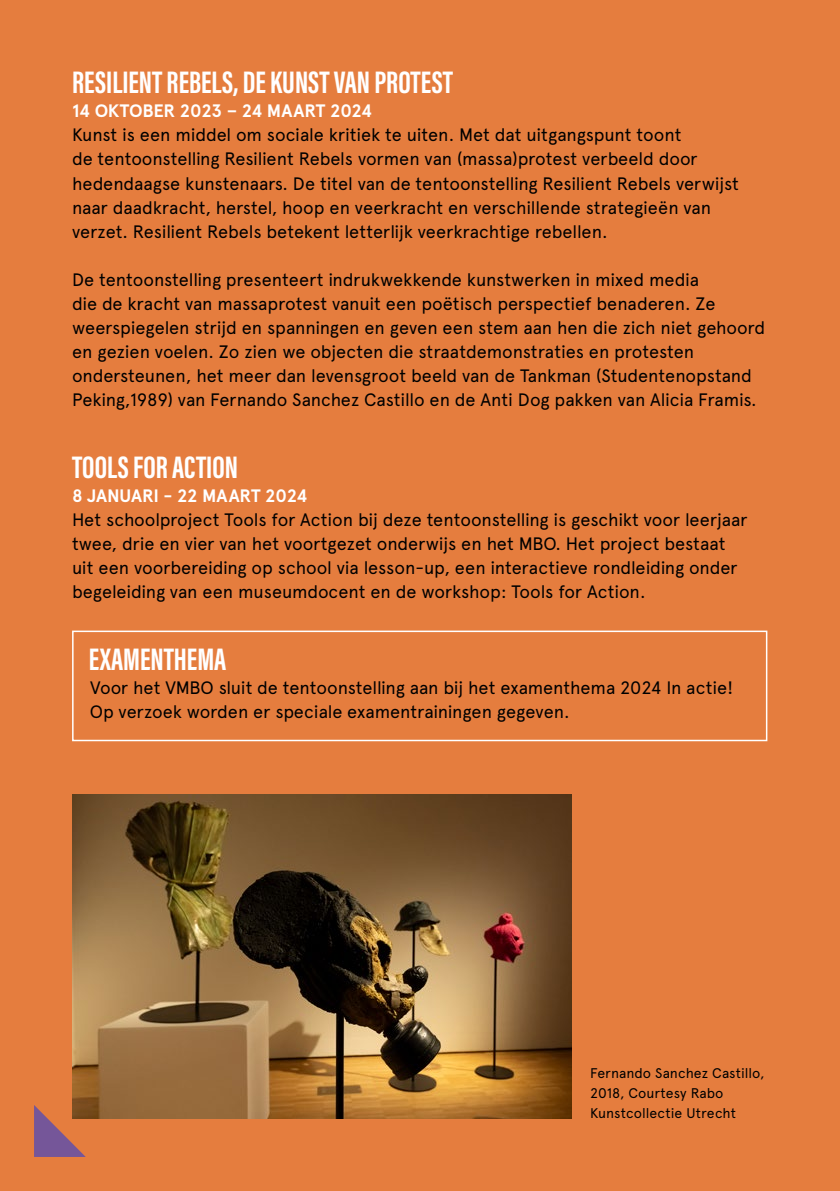
<style>
.page{position:relative;width:840px;height:1191px;background:#fff}
.page>*{position:absolute;margin:0;border:0;box-sizing:border-box;transform-origin:0 0}
.t1{font:32px "Acumin Variable Concept";color:#fff}
.t2{font:18px/24px "Apercu";letter-spacing:-.01em;color:#000}
.t3{font:700 18px "Apercu";letter-spacing:-.01em;color:#fff}
.t4{font:14px/20px "Apercu";color:#000}
</style>
<div class="page">
<div style="left:0;top:0;width:839px;height:1191px;background:#e57d3e"></div>
<img style="left:72px;top:794px;width:499px;height:325px">
<svg style="left:34px;top:1105px;width:52px;height:52px"></svg>
<div style="left:72px;top:630px;width:695px;height:111px;border:2px solid #fff"></div>
<h1 class="t1" style="left:72px;top:60px;width:382px">RESILIENT REBELS, DE KUNST VAN PROTEST</h1>
<p class="t3" style="left:72px;top:100px;width:301px">14 OKTOBER 2023 – 24 MAART 2024</p>
<p class="t2" style="left:72px;top:123px;width:668px">Kunst is een middel om sociale kritiek te uiten. Met dat uitgangspunt toont<br>de tentoonstelling Resilient Rebels vormen van (massa)protest verbeeld door hedendaagse kunstenaars. De titel van de tentoonstelling Resilient Rebels verwijst naar daadkracht, herstel, hoop en veerkracht en verschillende strategieën van verzet. Resilient Rebels betekent letterlijk veerkrachtige rebellen.</p>
<p class="t2" style="left:72px;top:267px;width:694px">De tentoonstelling presenteert indrukwekkende kunstwerken in mixed media<br>die de kracht van massaprotest vanuit een poëtisch perspectief benaderen. Ze weerspiegelen strijd en spanningen en geven een stem aan hen die zich niet gehoord en gezien voelen. Zo zien we objecten die straatdemonstraties en protesten ondersteunen, het meer dan levensgroot beeld van de Tankman (Studentenopstand Peking,1989) van Fernando Sanchez Castillo en de Anti Dog pakken van Alicia Framis.</p>
<h1 class="t1" style="left:72px;top:444px;width:167px">TOOLS FOR ACTION</h1>
<p class="t3" style="left:72px;top:484px;width:237px">8 JANUARI - 22 MAART 2024</p>
<p class="t2" style="left:72px;top:507px;width:676px">Het schoolproject Tools for Action bij deze tentoonstelling is geschikt voor leerjaar twee, drie en vier van het voortgezet onderwijs en het MBO. Het project bestaat uit een voorbereiding op school via lesson-up, een interactieve rondleiding onder begeleiding van een museumdocent en de workshop: Tools for Action.</p>
<h1 class="t1" style="left:89px;top:636px;width:139px">EXAMENTHEMA</h1>
<p class="t2" style="left:90px;top:675px;width:644px">Voor het VMBO sluit de tentoonstelling aan bij het examenthema 2024 In actie!<br>Op verzoek worden er speciale examentrainingen gegeven.</p>
<p class="t4" style="left:590px;top:1063px;width:176px">Fernando Sanchez Castillo,<br>2018, Courtesy Rabo<br>Kunstcollectie Utrecht</p>
</div>
